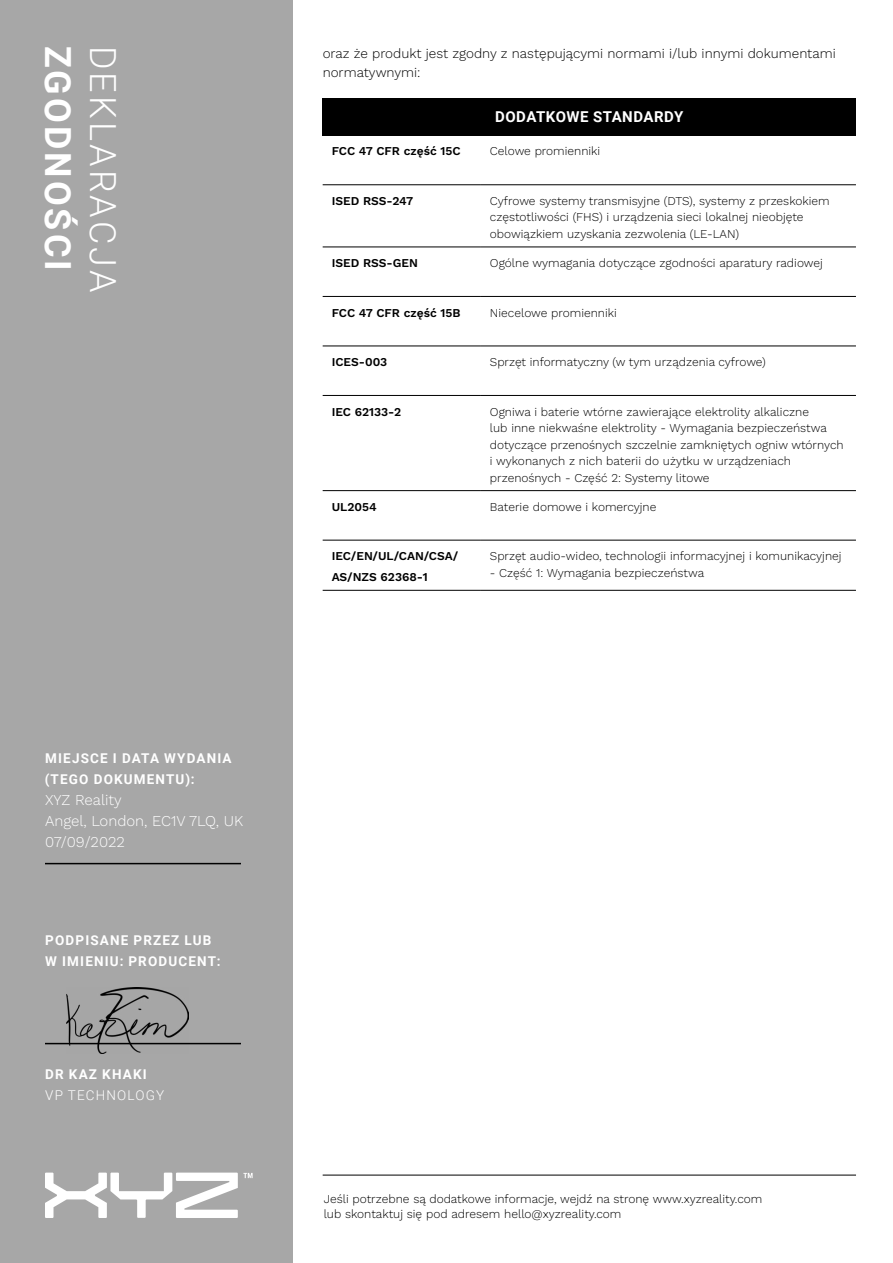
<style>
.page{position:relative;width:893px;height:1263px;background:#fff}
.page>*{position:absolute;margin:0;border:0;box-sizing:border-box;transform-origin:0 0}
.t1{font:300 36px "Roboto";letter-spacing:.085em;color:#fff}
.t2{font:700 36px "Roboto";letter-spacing:.085em;color:#fff}
.t3{font:300 15px/21px "Work Sans";color:#fff}
.t4{font:700 15px "Roboto";letter-spacing:.035em;color:#fff}
.t5{font:700 13.5px/21px "Roboto";letter-spacing:.085em;color:#fff}
.t6{font:300 13.5px/19.5px "Work Sans";color:#000}
.t7{font:300 13.5px "Roboto";letter-spacing:.085em;color:#fff}
.t8{font:300 12px/16.5px "Work Sans";color:#000}
.t9{font:600 12px/21px "Work Sans";color:#000}
</style>
<div class="page">
<div style="left:0;top:0;width:293px;height:1263px;background:#a7a7a7"></div>
<svg style="left:45px;top:1172px;width:208px;height:46px"></svg>
<hr style="left:45px;top:863px;width:196px;height:1px;background:#000">
<hr style="left:45px;top:1043px;width:196px;height:1px;background:#000">
<img style="left:67px;top:987px;width:122px;height:67px">
<div style="left:323px;top:98px;width:533px;height:37px;background:#000"></div>
<hr style="left:323px;top:135px;width:158px;height:1px;background:#000">
<hr style="left:481px;top:135px;width:375px;height:1px;background:#000">
<hr style="left:323px;top:184px;width:158px;height:1px;background:#000">
<hr style="left:481px;top:184px;width:375px;height:1px;background:#000">
<hr style="left:323px;top:247px;width:158px;height:1px;background:#000">
<hr style="left:481px;top:247px;width:375px;height:1px;background:#000">
<hr style="left:323px;top:296px;width:158px;height:1px;background:#000">
<hr style="left:481px;top:296px;width:375px;height:1px;background:#000">
<hr style="left:323px;top:346px;width:158px;height:1px;background:#000">
<hr style="left:481px;top:346px;width:375px;height:1px;background:#000">
<hr style="left:323px;top:395px;width:158px;height:1px;background:#000">
<hr style="left:481px;top:395px;width:375px;height:1px;background:#000">
<hr style="left:323px;top:490px;width:158px;height:1px;background:#000">
<hr style="left:481px;top:490px;width:375px;height:1px;background:#000">
<hr style="left:323px;top:540px;width:158px;height:1px;background:#000">
<hr style="left:481px;top:540px;width:375px;height:1px;background:#000">
<hr style="left:323px;top:590px;width:158px;height:1px;background:#000">
<hr style="left:481px;top:590px;width:375px;height:1px;background:#000">
<hr style="left:323px;top:1175px;width:533px;height:1px;background:#000">
<h1 class="t2" style="left:83px;top:46px;width:227px;rotate:90deg">ZGODNOŚCI</h1>
<h1 class="t1" style="left:128px;top:46px;width:248px;rotate:90deg">DEKLARACJA</h1>
<p class="t5" style="left:45px;top:747px;width:188px">MIEJSCE I DATA WYDANIA (TEGO DOKUMENTU):</p>
<p class="t3" style="left:45px;top:789px;width:200px">XYZ Reality<br>Angel, London, EC1V 7LQ, UK<br>07/09/2022</p>
<p class="t5" style="left:45px;top:929px;width:177px">PODPISANE PRZEZ LUB<br>W IMIENIU: PRODUCENT:</p>
<p class="t5" style="left:45px;top:1063px;width:103px">DR KAZ KHAKI</p>
<p class="t7" style="left:45px;top:1086px;width:120px">VP TECHNOLOGY</p>
<p class="t6" style="left:323px;top:43px;width:515px">oraz że produkt jest zgodny z następującymi normami i/lub innymi dokumentami normatywnymi:</p>
<p class="t4" style="left:495px;top:106px;width:190px">DODATKOWE STANDARDY</p>
<p class="t9" style="left:332px;top:140px;width:130px">FCC 47 CFR część 15C</p>
<p class="t8" style="left:490px;top:143px;width:112px">Celowe promienniki</p>
<p class="t9" style="left:332px;top:190px;width:83px">ISED RSS-247</p>
<p class="t8" style="left:490px;top:192px;width:341px">Cyfrowe systemy transmisyjne (DTS), systemy z przeskokiem częstotliwości (FHS) i urządzenia sieci lokalnej nieobjęte obowiązkiem uzyskania zezwolenia (LE-LAN)</p>
<p class="t9" style="left:332px;top:252px;width:88px">ISED RSS-GEN</p>
<p class="t8" style="left:490px;top:254px;width:334px">Ogólne wymagania dotyczące zgodności aparatury radiowej</p>
<p class="t9" style="left:332px;top:301px;width:130px">FCC 47 CFR część 15B</p>
<p class="t8" style="left:490px;top:304px;width:128px">Niecelowe promienniki</p>
<p class="t9" style="left:332px;top:351px;width:57px">ICES-003</p>
<p class="t8" style="left:490px;top:353px;width:277px">Sprzęt informatyczny (w tym urządzenia cyfrowe)</p>
<p class="t9" style="left:332px;top:400px;width:71px">IEC 62133-2</p>
<p class="t8" style="left:490px;top:403px;width:355px">Ogniwa i baterie wtórne zawierające elektrolity alkaliczne<br>lub inne niekwaśne elektrolity - Wymagania bezpieczeństwa dotyczące przenośnych szczelnie zamkniętych ogniw wtórnych i wykonanych z nich baterii do użytku w urządzeniach przenośnych - Część 2: Systemy litowe</p>
<p class="t9" style="left:332px;top:496px;width:46px">UL2054</p>
<p class="t8" style="left:490px;top:498px;width:168px">Baterie domowe i komercyjne</p>
<p class="t9" style="left:332px;top:545px;width:128px">IEC/EN/UL/CAN/CSA/<br>AS/NZS 62368-1</p>
<p class="t8" style="left:490px;top:547px;width:353px">Sprzęt audio-wideo, technologii informacyjnej i komunikacyjnej</p>
<p class="t8" style="left:490px;top:564px;width:216px">- Część 1: Wymagania bezpieczeństwa</p>
<p class="t8" style="left:324px;top:1191px;width:440px;line-height:14.4px">Jeśli potrzebne są dodatkowe informacje, wejdź na stronę www.xyzreality.com lub skontaktuj się pod adresem hello@xyzreality.com</p>
</div>
